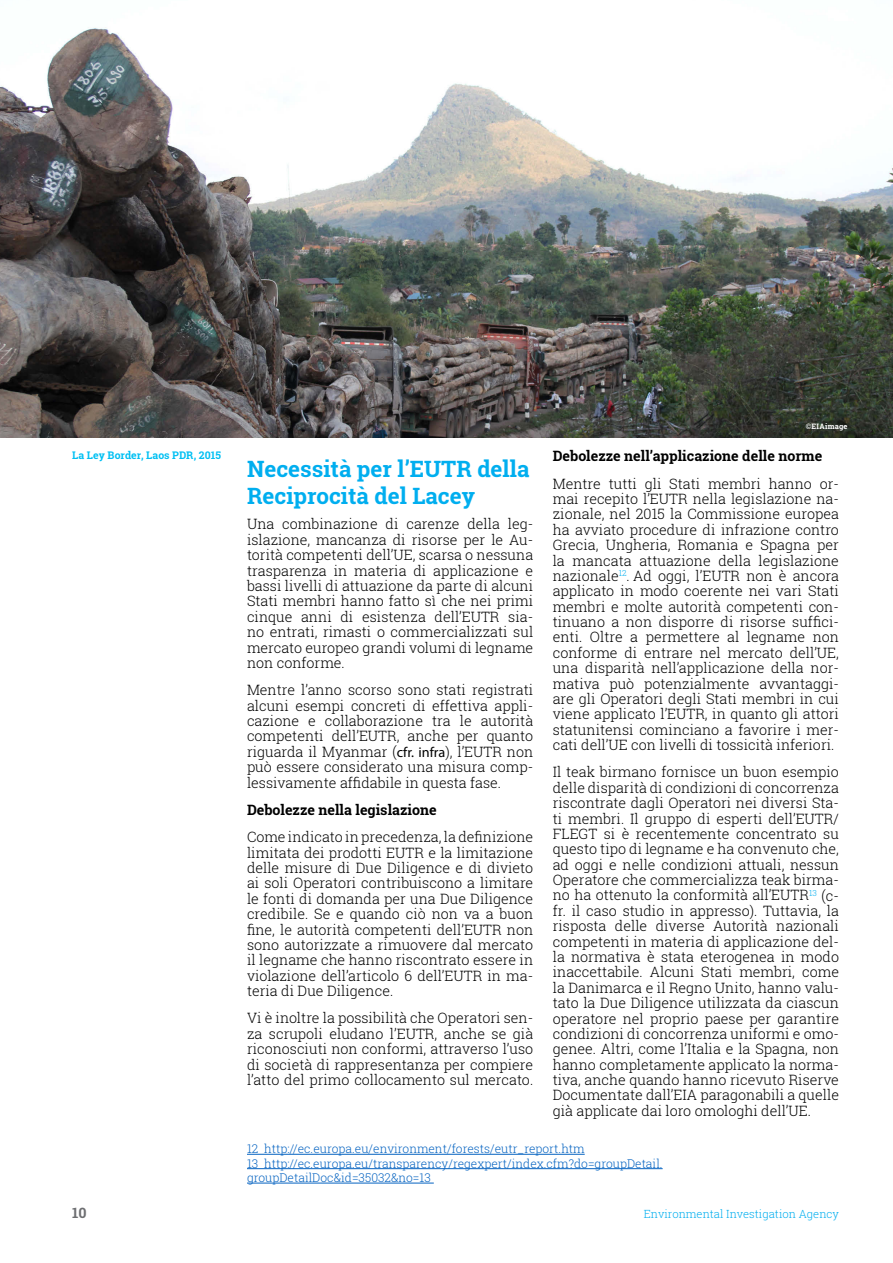
<style>
.page{position:relative;width:893px;height:1263px;background:#fff}
.page>*{position:absolute;margin:0;border:0;box-sizing:border-box;transform-origin:0 0}
.body_copy{font:700 22.5px/27px "Roboto Slab";color:#00aeef}
.t1{font:300 14.25px/15.5px "Roboto Slab";color:#000;text-align:justify}
.t2{font:700 14.25px "Roboto Slab";color:#000}
.t3{font:700 14.25px "Roboto Slab";color:#6d6e71}
.t4{font:300 12px/14.4px "Roboto Slab";color:#0563c1}
.t5{font:300 11.25px "Roboto Slab";color:#00aeef}
.picture_caption{font:700 10.5px "Roboto Slab";letter-spacing:.01em;color:#00c0f3}
.EIAimage_credit{font:700 7.5px "Roboto Slab";letter-spacing:.025em;color:#fff}
.s1{font-family:"Myriad Pro";font-weight:400}
</style>
<div class="page">
<hr style="left:247px;top:1154px;width:338px;height:1px;background:#0563c1">
<hr style="left:247px;top:1168px;width:416px;height:1px;background:#0563c1">
<hr style="left:247px;top:1183px;width:187px;height:1px;background:#0563c1">
<img style="left:0;top:27px;width:893px;height:411px">
<p class="picture_caption" style="left:72px;top:448px;width:150px">La Ley Border, Laos PDR, 2015</p>
<p class="body_copy" style="left:247px;top:455px;width:284px">Necessità per l’EUTR della<br>Reciprocità del Lacey</p>
<p class="t1" style="left:247px;top:516px;width:288px">Una combinazione di carenze della leg&shy;islazione, mancanza di risorse per le Au&shy;torità competenti dell’UE, scarsa o nessuna trasparenza in materia di applicazione e bassi livelli di attuazione da parte di alcuni Stati membri hanno fatto sì che nei primi cinque anni di esistenza dell’EUTR sia&shy;no entrati, rimasti o commercializzati sul mercato europeo grandi volumi di legname non conforme.</p>
<p class="t1" style="left:247px;top:682px;width:288px">Mentre l’anno scorso sono stati registrati alcuni esempi concreti di effettiva appli&shy;cazione e collaborazione tra le autorità competenti dell’EUTR, anche per quanto riguarda il Myanmar (<span class="s1">cfr. infra</span>), l’EUTR non può essere considerato una misura comp&shy;lessivamente affidabile in questa fase.</p>
<p class="t2" style="left:247px;top:800px;width:191px">Debolezze nella legislazione</p>
<p class="t1" style="left:247px;top:829px;width:288px">Come indicato in precedenza, la definizione limitata dei prodotti EUTR e la limitazione delle misure di Due Diligence e di divieto ai soli Operatori contribuiscono a limitare le fonti di domanda per una Due Diligence credibile. Se e quando ciò non va a buon fine, le autorità competenti dell’EUTR non sono autorizzate a rimuovere dal mercato il legname che hanno riscontrato essere in violazione dell’articolo 6 dell’EUTR in ma&shy;teria di Due Diligence.</p>
<p class="t1" style="left:247px;top:1010px;width:288px">Vi è inoltre la possibilità che Operatori sen&shy;za scrupoli eludano l’EUTR, anche se già riconosciuti non conformi, attraverso l’uso di società di rappresentanza per compiere l’atto del primo collocamento sul mercato.</p>
<p class="EIAimage_credit" style="left:806px;top:421px;width:43px">©EIAimage</p>
<p class="t2" style="left:553px;top:446px;width:271px">Debolezze nell’applicazione delle norme</p>
<p class="t1" style="left:553px;top:475px;width:288px">Mentre tutti gli Stati membri hanno or&shy;mai recepito l’EUTR nella legislazione na&shy;zionale, nel 2015 la Commissione europea ha avviato procedure di infrazione contro Grecia, Ungheria, Romania e Spagna per la mancata attuazione della legislazione nazionale<sup>12</sup>.<sup>1</sup>Ad oggi, l’EUTR non è ancora applicato in modo coerente nei vari Stati membri e molte autorità competenti con&shy;tinuano a non disporre di risorse suffici&shy;enti. Oltre a permettere al legname non conforme di entrare nel mercato dell’UE, una disparità nell’applicazione della nor&shy;mativa può potenzialmente avvantaggi&shy;are gli Operatori degli Stati membri in cui viene applicato l’EUTR, in quanto gli attori statunitensi cominciano a favorire i mer&shy;cati dell’UE con livelli di tossicità inferiori.</p>
<p class="t1" style="left:553px;top:764px;width:288px">Il teak birmano fornisce un buon esempio delle disparità di condizioni di concorrenza riscontrate dagli Operatori nei diversi Sta&shy;ti membri. Il gruppo di esperti dell’EUTR/ FLEGT si è recentemente concentrato su questo tipo di legname e ha convenuto che, ad oggi e nelle condizioni attuali, nessun Operatore che commercializza teak birma&shy;no ha ottenuto la conformità all’EUTR<sup>13</sup><sup>2</sup>(c&shy;fr. il caso studio in appresso). Tuttavia, la risposta delle diverse Autorità nazionali competenti in materia di applicazione del&shy;la normativa è stata eterogenea in modo inaccettabile. Alcuni Stati membri, come la Danimarca e il Regno Unito, hanno valu&shy;tato la Due Diligence utilizzata da ciascun operatore nel proprio paese per garantire condizioni di concorrenza uniformi e omo&shy;genee. Altri, come l’Italia e la Spagna, non hanno completamente applicato la norma&shy;tiva, anche quando hanno ricevuto Riserve Documentate dall’EIA paragonabili a quelle già applicate dai loro omologhi dell’UE.</p>
<p class="t4" style="left:247px;top:1141px;width:339px">12 http://ec.europa.eu/environment/forests/eutr_report.htm</p>
<p class="t4" style="left:247px;top:1156px;width:417px">13 http://ec.europa.eu/transparency/regexpert/index.cfm?do=groupDetail. groupDetailDoc&amp;id=35032&amp;no=13</p>
<p class="t3" style="left:72px;top:1203px;width:16px">10</p>
<p class="t5" style="left:644px;top:1206px;width:197px">Environmental Investigation Agency</p>
</div>
